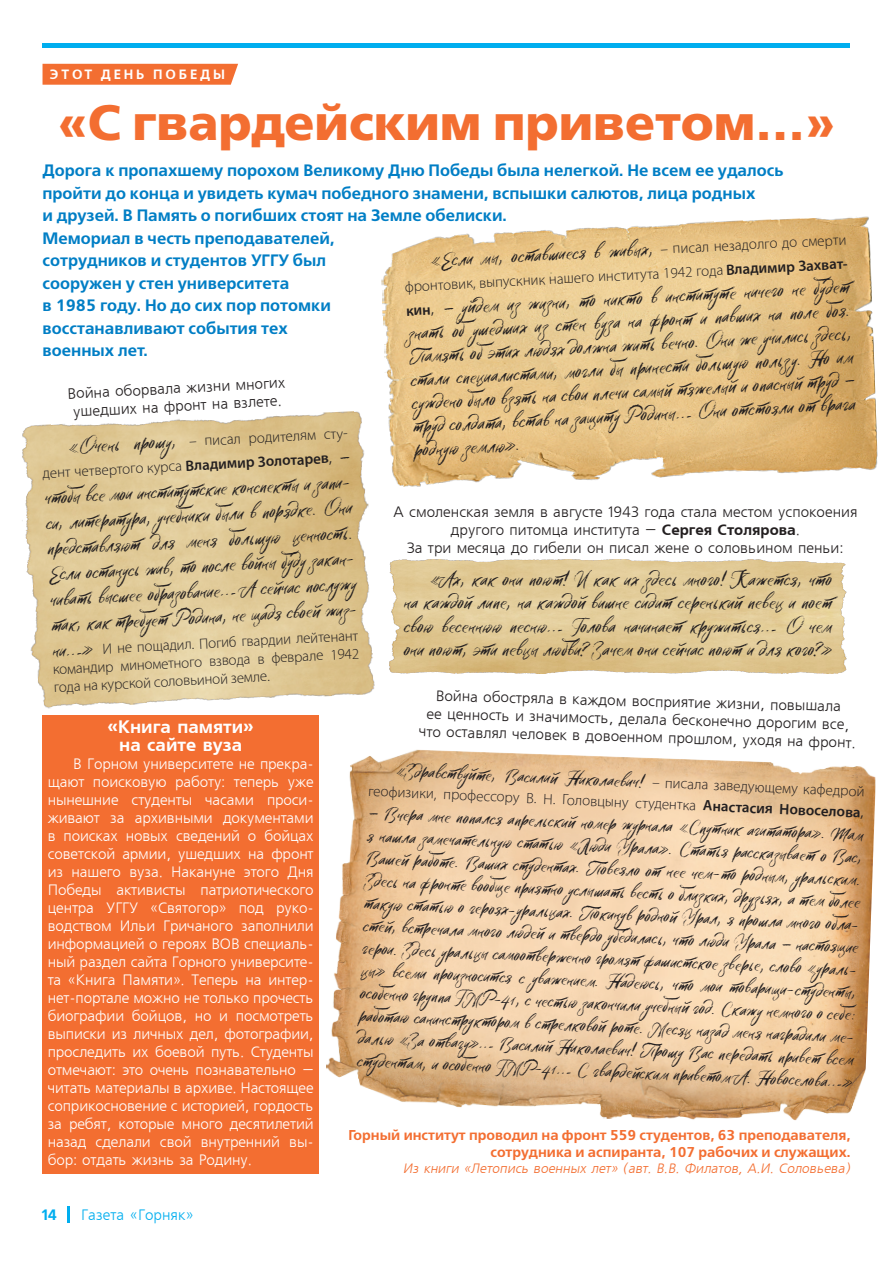
<style>
.page{position:relative;width:893px;height:1263px;background:#fff}
.page>*{position:absolute;margin:0;border:0;box-sizing:border-box;transform-origin:0 0}
.t1{font:700 49.5px "Free Set";color:#f36e31}
.t2{font:19.5px/23.4px "Six Hands Chalk";color:#231f20;text-align:justify}
.t3{font:18px/22.5px "Six Hands Chalk";color:#231f20}
.t4{font:18px "AXP Free Set C Bold";color:#fff}
.t5{font:600 16.5px/22.5px "Free Set";color:#007ec5}
.t6{font:15px/18px "Free Set CTT";letter-spacing:-.01em;color:#fff;text-align:justify}
.t7{font:15px/18px "Free Set CTT";color:#231f20;text-align:center}
.t8{font:300 15px/18px "Myriad Pro";color:#231f20;text-align:right}
.t9{font:15px "Free Set Cyrillic";color:#00aeef}
.t10{font:15px "Free Set Bold Cyrillic";color:#00aeef}
.t11{font:600 14.25px/17.1px "Free Set";color:#f36e31;text-align:right}
.t12{font:italic 13.5px "Free Set CTT";color:#f36e31}
.t13{font:600 13.5px "Free Set";letter-spacing:.21em;color:#fff}
.s1{font-family:"Myriad Pro";font-weight:300;font-size:15px}
.s2{font-weight:600}
.s3{font-family:"Myriad Pro";font-weight:600;font-size:15px}
.s4{font-family:"Myriad Pro";font-stretch:condensed;font-size:15px}
.s5{font-weight:400;font-stretch:condensed}
.s6{font-family:"Six Hands Chalk";font-weight:400;font-size:19.5px}
.s7{font-family:"AXP Free Set C Bold"}
</style>
<div class="page">
<hr style="left:67px;top:1206px;width:3px;height:17px;background:#00aeef">
<hr style="left:43px;top:44px;width:807px;height:4px;background:#00aeef">
<div style="left:43px;top:715px;width:276px;height:459px;background:#f36e31"></div>
<div style="left:43px;top:64px;width:195px;height:21px;background:#f36e31"></div>
<img style="left:381px;top:216px;width:497px;height:271px">
<img style="left:22px;top:411px;width:353px;height:298px">
<img style="left:326px;top:749px;width:550px;height:372px">
<img style="left:390px;top:559px;width:457px;height:115px">
<svg style="left:830px;top:827px;width:34px;height:15px"></svg>
<svg style="left:852px;top:925px;width:6px;height:2px"></svg>
<svg style="left:850px;top:970px;width:6px;height:2px"></svg>
<p class="t13" style="left:50px;top:66px;width:176px">ЭТОТ ДЕНЬ ПОБЕДЫ</p>
<p class="t1" style="left:58px;top:93px;width:779px">«С гвардейским приветом…»</p>
<p class="t5" style="left:43px;top:160px;width:742px">Дорога к пропахшему порохом Великому Дню Победы была нелегкой. Не всем ее удалось пройти до конца и увидеть кумач победного знамени, вспышки салютов, лица родных<br>и друзей. В Память о погибших стоят на Земле обелиски.</p>
<p class="t5" style="left:43px;top:227px;width:294px">Мемориал в честь преподавателей,</p>
<p class="t5" style="left:43px;top:250px;width:285px">сотрудников и студентов УГГУ был</p>
<p class="t5" style="left:43px;top:272px;width:248px">сооружен у стен университета</p>
<p class="t5" style="left:43px;top:295px;width:290px">в 1985 году. Но до сих пор потомки</p>
<p class="t5" style="left:43px;top:317px;width:247px">восстанавливают события тех</p>
<p class="t5" style="left:43px;top:340px;width:107px">военных лет.</p>
<p class="t2" style="left:428px;top:248px;width:419px;rotate:-3deg">«Если мы, оставшиеся в живых, <span class="s1">– писал незадолго до смерти</span></p>
<p class="t8" style="left:404px;top:278px;width:448px;rotate:-3deg">фронтовик, выпускник нашего института 1942 года <span class="s2">Владимир Захват-</span></p>
<p class="t2" style="left:405px;top:297px;width:445px;rotate:-3deg"><span class="s3">кин</span><span class="s4">,</span> – уйдем из жизни, то никто в институте ничего не будет знать об ушедших из стен вуза на фронт и павших на поле боя.<br>Память об этих людях должна жить вечно. Они же учились здесь, стали специалистами, могли бы принести большую пользу. Но им суждено было взять на свои плечи самый тяжелый и опасный труд – труд солдата, встав на защиту Родины… Они отстояли от врага</p>
<p class="t7" style="left:67px;top:385px;width:219px;rotate:-3deg">Война оборвала жизни многих ушедших на фронт на взлете.</p>
<p class="t8" style="left:41px;top:437px;width:311px;line-height:24px;rotate:-3deg">– писал родителям сту-<br>дент четвертого курса <span class="s2">Владимир Золотарев</span><span class="s5">,</span> <span class="s6">–</span></p>
<p class="t2" style="left:43px;top:484px;width:309px;line-height:25.5px;rotate:-3deg">чтобы все мои институтские конспекты и запи&shy;си, литература, учебники были в порядке. Они представляют для меня большую ценность.<br>Если останусь жив, то после войны буду закан&shy;чивать высшее образование… А сейчас послужу так, как требует Родина, не щадя своей жиз-</p>
<p class="t2" style="left:66px;top:434px;width:111px;rotate:-3deg">«Очень прошу,</p>
<p class="t2" style="left:413px;top:437px;width:108px;rotate:-3deg">родную землю».</p>
<p class="t7" style="left:393px;top:503px;width:465px">А смоленская земля в августе 1943 года стала местом успокоения другого питомца института – <span class="s7">Сергея Столярова</span>.<br>За три месяца до гибели он писал жене о соловьином пеньи:</p>
<p class="t2" style="left:403px;top:567px;width:430px;text-indent:26px">«Ах, как они поют! И как их здесь много! Кажется, что на каждой липе, на каждой вишне сидит серенький певец и поет свою весеннюю песню… Голова начинает кружиться… О чем они поют, эти певцы любви? Зачем они сейчас поют и для кого?»</p>
<p class="t8" style="left:51px;top:642px;width:308px;text-align:justify;rotate:-3deg"><span class="s6">ни…»</span> И не пощадил. Погиб гвардии лейтенант командир минометного взвода в феврале 1942 года на курской соловьиной земле.</p>
<p class="t7" style="left:421px;top:685px;width:438px;rotate:2deg">Война обостряла в каждом восприятие жизни, повышала<br>ее ценность и значимость, делала бесконечно дорогим все, что оставлял человек в довоенном прошлом, уходя на фронт.</p>
<p class="t4" style="left:108px;top:717px;width:148px">«Книга памяти»</p>
<p class="t4" style="left:119px;top:735px;width:124px">на сайте вуза</p>
<p class="t6" style="left:48px;top:756px;width:267px;text-indent:26px">В Горном университете не прекра&shy;щают поисковую работу: теперь уже нынешние студенты часами проси&shy;живают за архивными документами в поисках новых сведений о бойцах советской армии, ушедших на фронт из нашего вуза. Накануне этого Дня Победы активисты патриотического центра УГГУ «Святогор» под руко&shy;водством Ильи Гричаного заполнили информацией о героях ВОВ специаль&shy;ный раздел сайта Горного университе&shy;та «Книга Памяти». Теперь на интер&shy;нет-портале можно не только прочесть биографии бойцов, но и посмотреть выписки из личных дел, фотографии, проследить их боевой путь. Студенты отмечают: это очень познавательно – читать материалы в архиве. Настоящее соприкосновение с историей, гордость за ребят, которые много десятилетий назад сделали свой внутренний вы&shy;бор: отдать жизнь за Родину.</p>
<p class="t3" style="left:395px;top:760px;width:250px;rotate:2deg">«Здравствуйте, Василий Николаевич!</p>
<p class="t8" style="left:370px;top:755px;width:497px;line-height:23px;rotate:3deg">– писала заведующему кафедрой<br>геофизики, профессору В. Н. Головцыну студентка <span class="s2">Анастасия Н</span><sup>овоселова</sup></p>
<p class="t3" style="left:368px;top:803px;width:460px;rotate:2deg">– Вчера мне попался апрельский номер журнала «Спутник агитатора».</p>
<p class="t3" style="left:367px;top:825px;width:497px;rotate:2deg">я нашла замечательную статью «Люди Урала». Статья рассказывает о Вас,</p>
<p class="t3" style="left:365px;top:848px;width:498px;rotate:2deg">Вашей работе. Ваших студентах. Повеяло от нее чем-то родным, уральским.<br>Здесь на фронте вообще приятно услышать весть о близких, друзьях, а тем более такую статью о героях-уральцах. Покинув родной Урал, я прошла много обла стей, встречала много людей и твердо убедилась, что люди Урала – настоящие</p>
<p class="t3" style="left:362px;top:938px;width:497px;rotate:2deg">герои. Здесь уральцы самоотверженно громят фашистское зверье, слово «ураль цы» всеми произносится с уважением. Надеюсь, что мои товарищи-студенты,</p>
<p class="t3" style="left:359px;top:983px;width:498px;rotate:2deg">особенно группа ГМР-41, с честью закончили учебный год. Скажу немного о себе: работаю санинструктором в стрелковой роте. Месяц назад меня наградили ме далью «За отвагу»… Василий Николаевич! Прошу Вас передать привет всем</p>
<p class="t3" style="left:357px;top:1050px;width:497px;rotate:2deg">студентам, и особенно ГМР-41… С гвардейским приветом А. Новоселова…»</p>
<p class="t11" style="left:349px;top:1127px;width:503px">Горный институт проводил на фронт 559 студентов, 63 преподавателя, сотрудника и аспиранта, 107 рабочих и служащих.</p>
<p class="t12" style="left:403px;top:1162px;width:452px">Из книги «Летопись военных лет» (авт. В.В. Филатов, А.И. Соловьева)</p>
<p class="t10" style="left:42px;top:1206px;width:17px">14</p>
<p class="t9" style="left:81px;top:1207px;width:114px">Газета «Горняк»</p>
</div>
